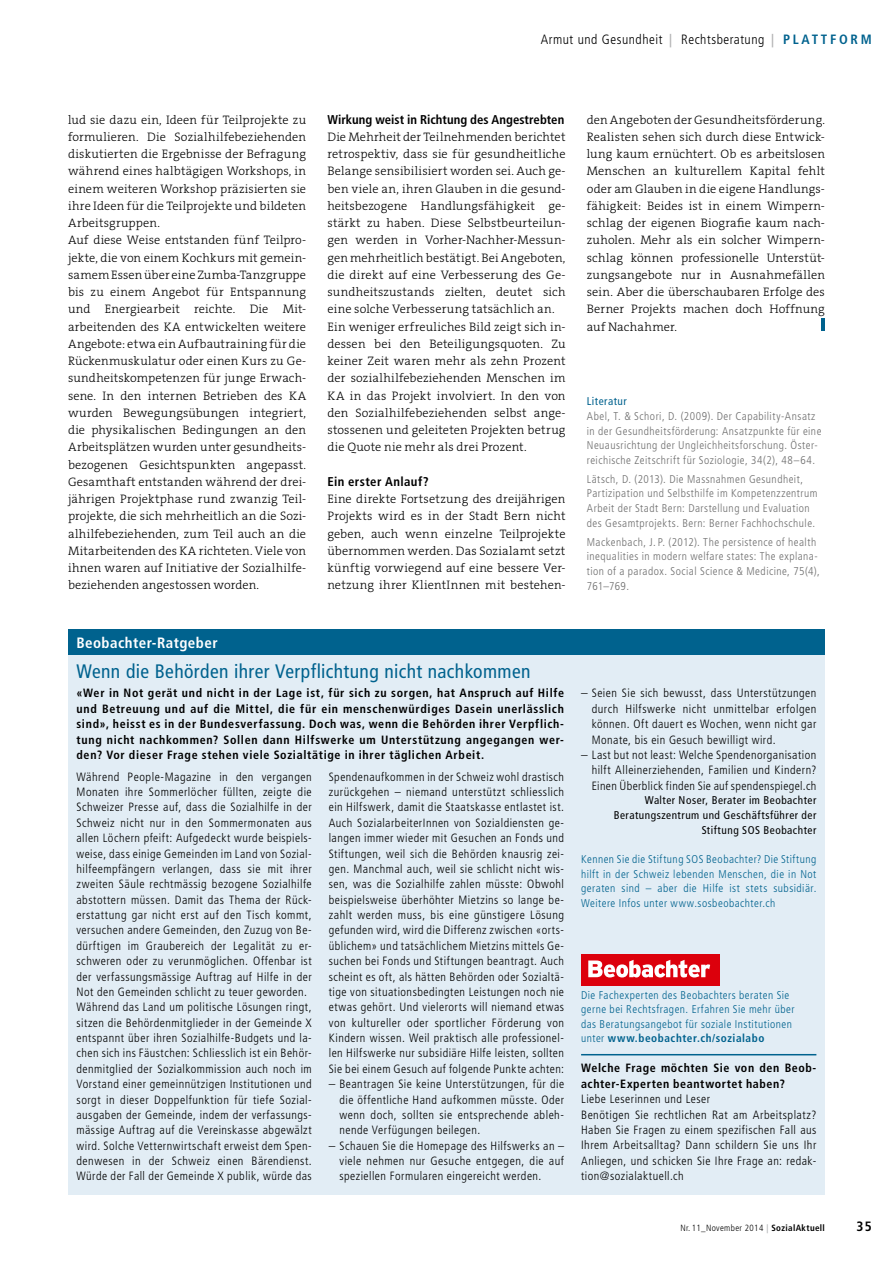
<style>
.page{position:relative;width:893px;height:1263px;background:#fff}
.page>*{position:absolute;margin:0;border:0;box-sizing:border-box;transform-origin:0 0}
.t1{font:condensed 19.5px "Frutiger";letter-spacing:.02em;color:#00628e}
.t2{font:700 condensed 15px "Frutiger";letter-spacing:.03em;color:#fff}
.t3{font:300 condensed 13.5px "Frutiger";letter-spacing:.04em;color:#000}
.t4{font:700 condensed 13.5px "Frutiger";color:#000}
.t5{font:700 condensed 12.75px "Frutiger";letter-spacing:.005em;color:#000}
.t6{font:700 condensed 12.75px "Frutiger";letter-spacing:.03em;color:#000}
.t7{font:300 12.3px/17.2px "The Serif B3";letter-spacing:.01em;color:#000}
.t8{font:300 condensed 12px/15.3px "Frutiger";letter-spacing:.04em;color:#000;text-align:justify}
.t9{font:700 condensed 12px/15.3px "Frutiger";letter-spacing:.05em;color:#000;text-align:justify}
.t10{font:300 condensed 11.25px/14.7px "Frutiger";letter-spacing:.045em;color:#6e6e6e}
.t11{font:300 condensed 11.25px/14.7px "Frutiger";letter-spacing:.04em;color:#00628e;text-align:justify}
.t12{font:condensed 11.25px/14.7px "Frutiger";letter-spacing:.045em;color:#000;text-align:right}
.t13{font:condensed 11.25px "Frutiger";letter-spacing:.045em;color:#00628e}
.t14{font:300 condensed 9px "Frutiger";letter-spacing:.04em;color:#000}
.s1{font-weight:700;color:#b1b2b3}
.s2{font-weight:700;color:#00628e}
.s3{font-family:"The Serif B3";font-stretch:normal}
.s4{font-weight:700}
</style>
<div class="page">
<svg style="left:822px;top:318px;width:3px;height:13px"></svg>
<div style="left:68px;top:629px;width:757px;height:566px;background:#e2edf5"></div>
<hr style="left:581px;top:1054px;width:235px;height:1px;background:#00628e">
<div style="left:581px;top:954px;width:138px;height:31px;background:#dc000c"></div>
<svg style="left:588px;top:960px;width:122px;height:17px"></svg>
<div style="left:68px;top:629px;width:757px;height:26px;background:#00628e"></div>
<p class="t3" style="left:541px;top:32px;width:332px">Armut und Gesundheit <span class="s1">|</span> Rechtsberatung <span class="s1">|</span> <span class="s2">P L AT T F O R M</span></p>
<p class="t7" style="left:68px;top:111px;width:240px">lud sie dazu ein, Ideen für Teilprojekte zu formulieren. Die Sozialhilfebeziehenden diskutierten die Ergebnisse der Befragung während eines halbtägigen Workshops, in einem weiteren Workshop präzisierten sie ihre Ideen für die Teilprojekte und bildeten Arbeitsgruppen.<br>Auf diese Weise entstanden fünf Teilpro&shy;jekte, die von einem Kochkurs mit gemein&shy;samem Essen über eine Zumba-Tanzgruppe bis zu einem Angebot für Entspannung und Energiearbeit reichte. Die Mit&shy;arbeitenden des KA entwickelten weitere Angebote: etwa ein Aufbautraining für die Rückenmuskulatur oder einen Kurs zu Ge&shy;sundheitskompetenzen für junge Erwach&shy;sene. In den internen Betrieben des KA wurden Bewegungsübungen integriert, die physikalischen Bedingungen an den Arbeitsplätzen wurden unter gesundheits&shy;bezogenen Gesichtspunkten angepasst.<br>Gesamthaft entstanden während der drei&shy;jährigen Projektphase rund zwanzig Teil&shy;projekte, die sich mehrheitlich an die Sozi&shy;alhilfebeziehenden, zum Teil auch an die Mitarbeitenden des KA richteten. Viele von ihnen waren auf Initiative der Sozialhilfe&shy;beziehenden angestossen worden.</p>
<p class="t5" style="left:327px;top:112px;width:238px">Wirkung weist in Richtung des Angestrebten</p>
<p class="t7" style="left:327px;top:129px;width:240px">Die Mehrheit der Teilnehmenden berichtet retrospektiv, dass sie für gesundheitliche Belange sensibilisiert worden sei. Auch ge&shy;ben viele an, ihren Glauben in die gesund&shy;heitsbezogene Handlungsfähigkeit ge&shy;stärkt zu haben. Diese Selbstbeurteilun&shy;gen werden in Vorher-Nachher-Messun&shy;gen mehrheitlich bestätigt. Bei Angeboten, die direkt auf eine Verbesserung des Ge&shy;sundheitszustands zielten, deutet sich eine solche Verbesserung tatsächlich an.<br>Ein weniger erfreuliches Bild zeigt sich in&shy;dessen bei den Beteiligungsquoten. Zu keiner Zeit waren mehr als zehn Prozent der sozialhilfebeziehenden Menschen im KA in das Projekt involviert. In den von den Sozialhilfebeziehenden selbst ange&shy;stossenen und geleiteten Projekten betrug die Quote nie mehr als drei Prozent.</p>
<p class="t6" style="left:327px;top:474px;width:103px">Ein erster Anlauf?</p>
<p class="t7" style="left:327px;top:491px;width:240px;text-align:justify">Eine direkte Fortsetzung des dreijährigen Projekts wird es in der Stadt Bern nicht geben, auch wenn einzelne Teilprojekte übernommen werden. Das Sozialamt setzt künftig vorwiegend auf eine bessere Ver&shy;netzung ihrer KlientInnen mit bestehen-</p>
<p class="t7" style="left:587px;top:111px;width:240px;text-align:justify">den Angeboten der Gesundheitsförderung.<br>Realisten sehen sich durch diese Entwick&shy;lung kaum ernüchtert. Ob es arbeitslosen Menschen an kulturellem Kapital fehlt oder am Glauben in die eigene Handlungs&shy;fähigkeit: Beides ist in einem Wimpern&shy;schlag der eigenen Biografie kaum nach&shy;zuholen. Mehr als ein solcher Wimpern&shy;schlag können professionelle Unterstüt&shy;zungsangebote nur in Ausnahmefällen sein. Aber die überschaubaren Erfolge des Berner Projekts machen doch Hoffnung auf Nachahmer.</p>
<p class="t13" style="left:587px;top:395px;width:42px">Literatur</p>
<p class="t10" style="left:587px;top:409px;width:236px">Abel, T. &amp; Schori, D. (2009). Der Capability-Ansatz in der Gesundheitsförderung: Ansatzpunkte für eine Neuausrichtung der Ungleichheitsforschung. Öster&shy;reichische Zeitschrift für Soziologie, 34(2), 48–64.</p>
<p class="t10" style="left:587px;top:472px;width:232px">Lätsch, D. (2013). Die Massnahmen Gesundheit, Partizipation und Selbsthilfe im Kompetenzzentrum Arbeit der Stadt Bern: Darstellung und Evaluation des Gesamtprojekts. Bern: Berner Fachhochschule.</p>
<p class="t10" style="left:587px;top:534px;width:234px">Mackenbach, J. P. (2012). The persistence of health inequalities in modern welfare states: The explana&shy;tion of a paradox. Social Science &amp; Medicine, 75(4), 761–769.</p>
<p class="t2" style="left:76px;top:633px;width:143px">Beobachter-Ratgeber</p>
<h1 class="t1" style="left:76px;top:660px;width:455px">Wenn die Behörden ihrer Verpflichtung nicht nachkommen</h1>
<p class="t9" style="left:76px;top:686px;width:489px">«Wer in Not gerät und nicht in der Lage ist, für sich zu sorgen, hat Anspruch auf Hilfe und Betreuung und auf die Mittel, die für ein menschenwürdiges Dasein unerlässlich sind», heisst es in der Bundesverfassung. Doch was, wenn die Behörden ihrer Verpflich&shy;tung nicht nachkommen? Sollen dann Hilfswerke um Unterstützung angegangen wer&shy;den? Vor dieser Frage stehen viele Sozialtätige in ihrer täglichen Arbeit.</p>
<p class="t8" style="left:76px;top:769px;width:237px;text-align:left">Während People-Magazine in den vergangen Monaten ihre Sommerlöcher füllten, zeigte die Schweizer Presse auf, dass die Sozialhilfe in der Schweiz nicht nur in den Sommermonaten aus allen Löchern pfeift: Aufgedeckt wurde beispiels&shy;weise, dass einige Gemeinden im Land von Sozial&shy;hilfeempfängern verlangen, dass sie mit ihrer zweiten Säule rechtmässig bezogene Sozialhilfe abstottern müssen. Damit das Thema der Rück&shy;erstattung gar nicht erst auf den Tisch kommt, versuchen andere Gemeinden, den Zuzug von Be&shy;dürftigen im Graubereich der Legalität zu er&shy;schweren oder zu verunmöglichen. Offenbar ist der verfassungsmässige Auftrag auf Hilfe in der Not den Gemeinden schlicht zu teuer geworden.<br>Während das Land um politische Lösungen ringt, sitzen die Behördenmitglieder in der Gemeinde X entspannt über ihren Sozialhilfe-Budgets und la&shy;chen sich ins Fäustchen: Schliesslich ist ein Behör&shy;denmitglied der Sozialkommission auch noch im Vorstand einer gemeinnützigen Institutionen und sorgt in dieser Doppelfunktion für tiefe Sozial&shy;ausgaben der Gemeinde, indem der verfassungs&shy;mässige Auftrag auf die Vereinskasse abgewälzt wird. Solche Vetternwirtschaft erweist dem Spen&shy;denwesen in der Schweiz einen Bärendienst.<br>Würde der Fall der Gemeinde X publik, würde das</p>
<p class="t8" style="left:329px;top:769px;width:237px">Spendenaufkommen in der Schweiz wohl drastisch zurückgehen – niemand unterstützt schliesslich ein Hilfswerk, damit die Staatskasse entlastet ist.<br>Auch SozialarbeiterInnen von Sozialdiensten ge&shy;langen immer wieder mit Gesuchen an Fonds und Stiftungen, weil sich die Behörden knausrig zei&shy;gen. Manchmal auch, weil sie schlicht nicht wis&shy;sen, was die Sozialhilfe zahlen müsste: Obwohl beispielsweise überhöhter Mietzins so lange be&shy;zahlt werden muss, bis eine günstigere Lösung gefunden wird, wird die Differenz zwischen «orts&shy;üblichem» und tatsächlichem Mietzins mittels Ge&shy;suchen bei Fonds und Stiftungen beantragt. Auch scheint es oft, als hätten Behörden oder Sozialtä&shy;tige von situationsbedingten Leistungen noch nie etwas gehört. Und vielerorts will niemand etwas von kultureller oder sportlicher Förderung von Kindern wissen. Weil praktisch alle professionel&shy;len Hilfswerke nur subsidiäre Hilfe leisten, sollten Sie bei einem Gesuch auf folgende Punkte achten:</p>
<p class="t8" style="left:339px;top:1076px;width:226px;text-indent:-11px"><span class="s3">–</span> Beantragen Sie keine Unterstützungen, für die die öffentliche Hand aufkommen müsste. Oder wenn doch, sollten sie entsprechende ableh&shy;nende Verfügungen beilegen.</p>
<p class="t8" style="left:339px;top:1138px;width:226px;text-indent:-11px"><span class="s3">–</span> Schauen Sie die Homepage des Hilfswerks an – viele nehmen nur Gesuche entgegen, die auf speziellen Formularen eingereicht werden.</p>
<p class="t8" style="left:592px;top:686px;width:226px;text-indent:-11px"><span class="s3">–</span> Seien Sie sich bewusst, dass Unterstützungen durch Hilfswerke nicht unmittelbar erfolgen können. Oft dauert es Wochen, wenn nicht gar Monate, bis ein Gesuch bewilligt wird.</p>
<p class="t8" style="left:592px;top:747px;width:226px;text-indent:-11px"><span class="s3">–</span> Last but not least: Welche Spendenorganisation hilft Alleinerziehenden, Familien und Kindern?<br>Einen Überblick finden Sie auf spendenspiegel.ch</p>
<p class="t12" style="left:614px;top:793px;width:204px">Walter Noser, Berater im Beobachter<br>Beratungszentrum und Geschäftsführer der<br>Stiftung SOS Beobachter</p>
<p class="t11" style="left:581px;top:852px;width:237px">Kennen Sie die Stiftung SOS Beobachter? Die Stiftung hilft in der Schweiz lebenden Menschen, die in Not geraten sind – aber die Hilfe ist stets subsidiär.<br>Weitere Infos unter www.sosbeobachter.ch</p>
<p class="t11" style="left:581px;top:987px;width:215px;text-align:left">Die Fachexperten des Beobachters beraten Sie gerne bei Rechtsfragen. Erfahren Sie mehr über das Beratungsangebot für soziale Institutionen unter <span class="s4">www.beobachter.ch/sozialabo</span></p>
<p class="t9" style="left:581px;top:1061px;width:237px">Welche Frage möchten Sie von den Beob&shy;achter-Experten beantwortet haben?</p>
<p class="t8" style="left:581px;top:1091px;width:237px;text-align:left">Liebe Leserinnen und Leser<br>Benötigen Sie rechtlichen Rat am Arbeitsplatz?<br>Haben Sie Fragen zu einem spezifischen Fall aus Ihrem Arbeitsalltag? Dann schildern Sie uns Ihr Anliegen, und schicken Sie Ihre Frage an: redak&shy;tion@sozialaktuell.ch</p>
<p class="t14" style="left:680px;top:1222px;width:146px">Nr. 11_November 2014 <span class="s1">|</span> <span class="s4">SozialAktuell</span></p>
<p class="t4" style="left:856px;top:1218px;width:17px">35</p>
</div>
